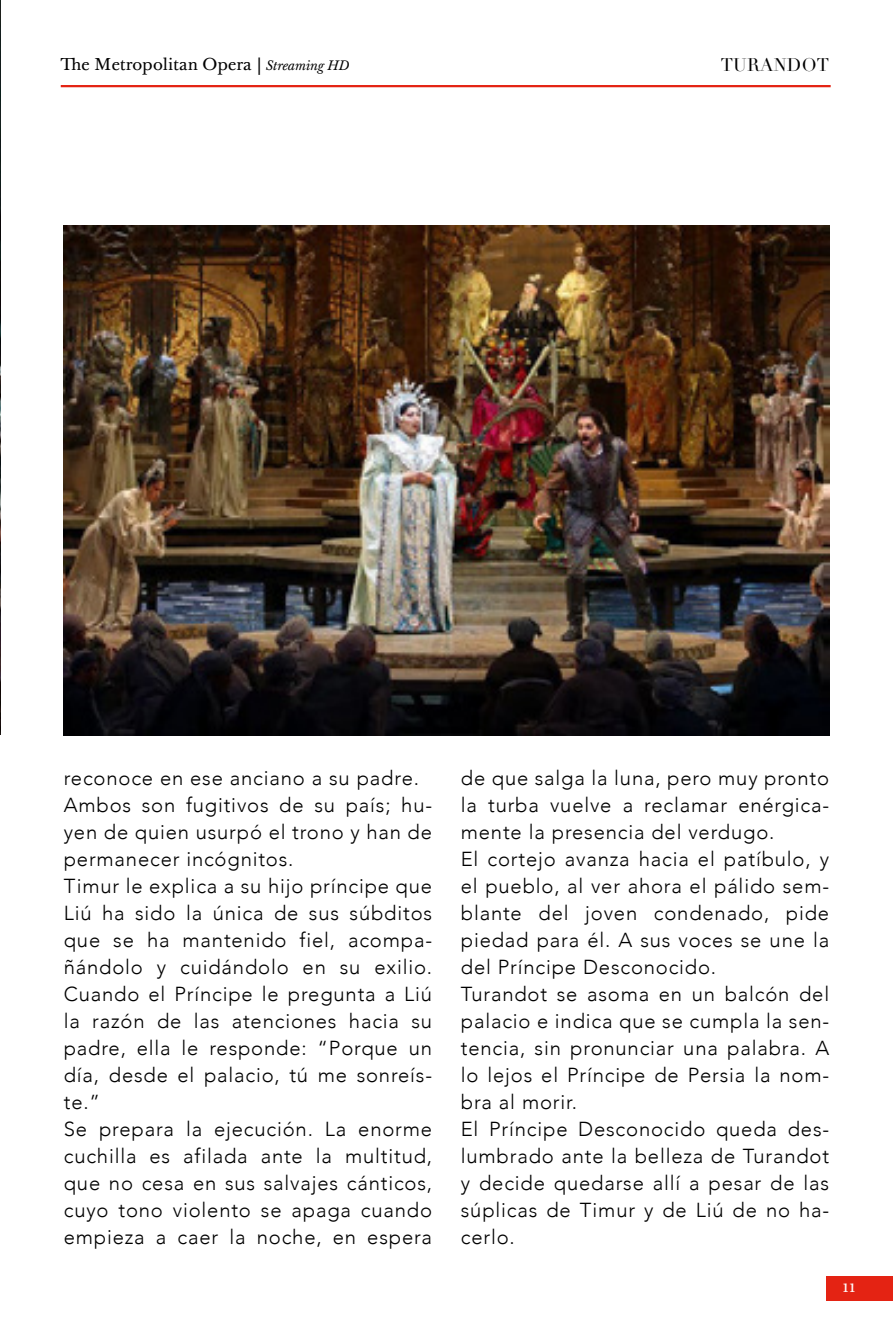
<style>
.page{position:relative;width:893px;height:1340px;background:#fff}
.page>*{position:absolute;margin:0;border:0;box-sizing:border-box;transform-origin:0 0}
.t1{font:300 20.25px/27px "Avenir";letter-spacing:.04em;color:#000}
.t2{font:18px "Didot LT Pro";letter-spacing:.01em;color:#000}
.t3{font:16.88px "Baskerville Ten Pro";color:#000}
.t4{font:16.88px "Baskerville Ten Pro";color:#fff}
.s1{font-style:italic;font-size:13.5px}
</style>
<div class="page">
<div style="left:826px;top:1275px;width:67px;height:25px;background:#e42313"></div>
<hr style="left:61px;top:85px;width:770px;height:2px;background:#e42313">
<img style="left:0;top:0;width:1px;height:734px">
<img style="left:63px;top:225px;width:766px;height:511px">
<p class="t3" style="left:61px;top:54px;width:290px">The Metropolitan Opera | <span class="s1">Streaming HD</span></p>
<p class="t2" style="left:721px;top:54px;width:110px">TURANDOT</p>
<p class="t1" style="left:64px;top:764px;width:370px">reconoce en ese anciano a su padre.<br>Ambos son fugitivos de su país; hu&shy;yen de quien usurpó el trono y han de permanecer incógnitos.<br>Timur le explica a su hijo príncipe que<br>Liú ha sido la única de sus súbditos que se ha mantenido fiel, acompa&shy;ñándolo y cuidándolo en su exilio.<br>Cuando el Príncipe le pregunta a Liú la razón de las atenciones hacia su padre, ella le responde: “Porque un día, desde el palacio, tú me sonreís&shy;te.”<br>Se prepara la ejecución. La enorme cuchilla es afilada ante la multitud, que no cesa en sus salvajes cánticos, cuyo tono violento se apaga cuando empieza a caer la noche, en espera</p>
<p class="t1" style="left:461px;top:764px;width:370px">de que salga la luna, pero muy pronto la turba vuelve a reclamar enérgica&shy;mente la presencia del verdugo.<br>El cortejo avanza hacia el patíbulo, y el pueblo, al ver ahora el pálido sem&shy;blante del joven condenado, pide piedad para él. A sus voces se une la del Príncipe Desconocido.<br>Turandot se asoma en un balcón del palacio e indica que se cumpla la sen&shy;tencia, sin pronunciar una palabra. A lo lejos el Príncipe de Persia la nom&shy;bra al morir.<br>El Príncipe Desconocido queda des&shy;lumbrado ante la belleza de Turandot y decide quedarse allí a pesar de las súplicas de Timur y de Liú de no ha&shy;cerlo.</p>
<p class="t4" style="left:842px;top:1275px;width:14px">11</p>
</div>
